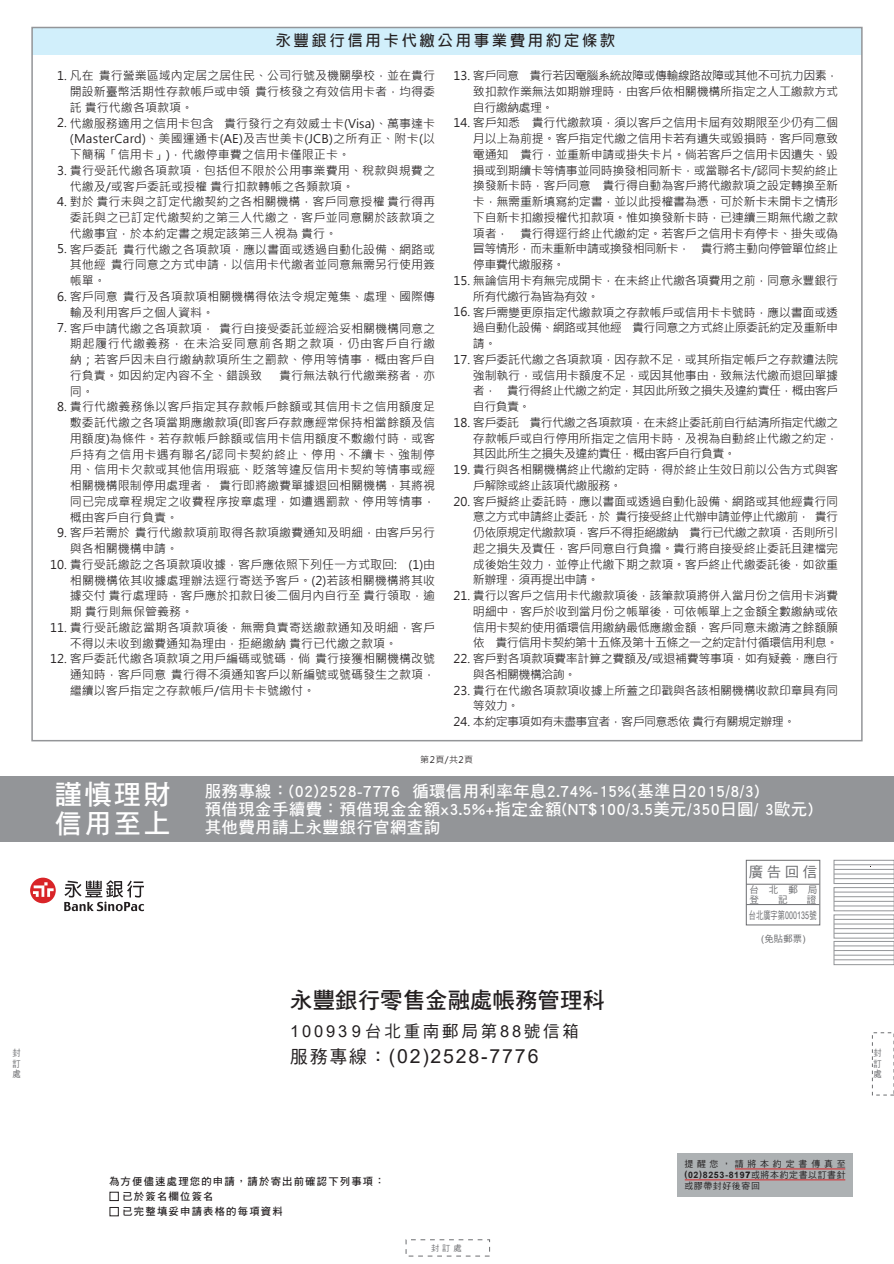
<style>
.page{position:relative;width:894px;height:1264px;background:#fff}
.page>*{position:absolute;margin:0;border:0;box-sizing:border-box;transform-origin:0 0}
.t1{font:27.3px/28.8px "DF Hei Std W7";letter-spacing:.08em;color:#fff}
.t2{font:22.5px "DF Hei Std W7";color:#231f20}
.t3{font:19.5px "Arial";letter-spacing:.095em;color:#231f20}
.t4{font:18px "Arial";color:#fff}
.t5{font:16.5px/18px "DF Hei Std W7";letter-spacing:.02em;color:#fff}
.t6{font:16.5px "DF Hei Std W5";letter-spacing:.17em;color:#231f20}
.t7{font:700 15px "Adobe Fan Heiti Std";letter-spacing:.2em;color:#231f20}
.t8{font:14.4px "DF Hei Std W5";color:#6c6d70}
.t9{font:12px/15.8px "Microsoft Jheng Hei";color:#231f20;text-align:justify}
.t10{font:12px/15.8px "Microsoft Jheng Hei";letter-spacing:-.02em;color:#231f20}
.t11{font:12px/15.8px "Microsoft Jheng Hei";letter-spacing:-.03em;color:#231f20}
.t12{font:12px "Microsoft Jheng Hei";letter-spacing:-.05em;color:#231f20}
.t13{font:10.65px "DF Hei Std W5";letter-spacing:.01em;color:#6c6d70;scale:.67 1}
.t14{font:10.35px/15.3px "DF Hei Std W7";letter-spacing:.115em;color:#231f20}
.t15{font:9.45px/9.4px "DF Hei Std W5";color:#6c6d70}
.t16{font:9.3px "DF Hei Std W5";color:#6c6d70}
.t17{font:9px "Microsoft Jheng Hei";letter-spacing:.05em;color:#231f20}
.t18{font:9px "DF Hei Std W5";color:#6c6d70;scale:.9 1}
.t19{font:700 8.85px "Arial";letter-spacing:.075em;color:#231f20}
.t20{font:8.85px "DF Hei Std W5";letter-spacing:.445em;color:#231f20}
.t21{font:8.85px "DF Hei Std W5";letter-spacing:.075em;color:#231f20}
.t22{font:8.1px "DF Hei Std W5";color:#6c6d70}
.s1{font-family:"Arial"}
.s2{font-family:"DF Hei Std W5";font-size:18px}
.s3{font-family:"DF Hei Std W5";font-weight:400}
</style>
<div class="page">
<div style="left:32px;top:27px;width:829px;height:28px;background:#d1effb"></div>
<div style="left:110px;top:1207px;width:8px;height:8px;border:1px solid #231f20"></div>
<div style="left:833px;top:860px;width:60px;height:23px;border:1px solid #939598"></div>
<hr style="left:833px;top:864px;width:60px;height:1px;background:#939598">
<hr style="left:833px;top:869px;width:60px;height:1px;background:#939598">
<hr style="left:833px;top:873px;width:60px;height:1px;background:#939598">
<hr style="left:833px;top:878px;width:60px;height:1px;background:#939598">
<div style="left:833px;top:887px;width:60px;height:23px;border:1px solid #939598"></div>
<hr style="left:833px;top:891px;width:60px;height:1px;background:#939598">
<hr style="left:833px;top:896px;width:60px;height:1px;background:#939598">
<hr style="left:833px;top:901px;width:60px;height:1px;background:#939598">
<hr style="left:833px;top:905px;width:60px;height:1px;background:#939598">
<div style="left:833px;top:914px;width:60px;height:24px;border:1px solid #939598"></div>
<hr style="left:833px;top:919px;width:60px;height:1px;background:#939598">
<hr style="left:833px;top:923px;width:60px;height:1px;background:#939598">
<hr style="left:833px;top:928px;width:60px;height:1px;background:#939598">
<hr style="left:833px;top:932px;width:60px;height:1px;background:#939598">
<div style="left:833px;top:941px;width:60px;height:23px;border:1px solid #939598"></div>
<hr style="left:833px;top:945px;width:60px;height:1px;background:#939598">
<hr style="left:833px;top:950px;width:60px;height:1px;background:#939598">
<hr style="left:833px;top:954px;width:60px;height:1px;background:#939598">
<hr style="left:833px;top:959px;width:60px;height:1px;background:#939598">
<div style="left:677px;top:1153px;width:175px;height:43px;background:#adb1b3"></div>
<hr style="left:735px;top:1168px;width:110px;height:1px;background:#d92428">
<hr style="left:684px;top:1179px;width:161px;height:1px;background:#d92428">
<svg style="left:745px;top:859px;width:75px;height:66px"></svg>
<hr style="left:746px;top:883px;width:73px;height:1px;background:#6c6d70">
<hr style="left:746px;top:904px;width:73px;height:1px;background:#6c6d70">
<svg style="left:64px;top:880px;width:80px;height:31px"></svg>
<svg style="left:30px;top:877px;width:26px;height:26px"></svg>
<div style="left:0;top:776px;width:893px;height:65px;background:#939598"></div>
<p class="t7" style="left:276px;top:32px;width:341px">永豐銀行信用卡代繳公用事業費用約定條款</p>
<p class="t9" style="left:70px;top:68px;width:366px;text-indent:-13px">1. 凡在 貴行營業區域內定居之居住民、公司行號及機關學校，並在貴行開設新臺幣活期性存款帳戶或申領 貴行核發之有效信用卡者，均得委託 貴行代繳各項款項。</p>
<p class="t9" style="left:70px;top:115px;width:366px;text-indent:-13px">2. 代繳服務適用之信用卡包含 貴行發行之有效威士卡(Visa)、萬事達卡(MasterCard)、美國運通卡(AE)及吉世美卡(JCB)之所有正、附卡(以下簡稱「信用卡」)，代繳停車費之信用卡僅限正卡。</p>
<p class="t9" style="left:70px;top:163px;width:366px;text-indent:-13px">3. 貴行受託代繳各項款項，包括但不限於公用事業費用、稅款與規費之代繳及/或客戶委託或授權 貴行扣款轉帳之各類款項。</p>
<p class="t9" style="left:70px;top:194px;width:366px;text-indent:-13px">4. 對於 貴行未與之訂定代繳契約之各相關機構，客戶同意授權 貴行得再委託與之已訂定代繳契約之第三人代繳之，客戶並同意關於該款項之代繳事宜，於本約定書之規定該第三人視為 貴行。</p>
<p class="t9" style="left:70px;top:241px;width:366px;text-indent:-13px">5. 客戶委託 貴行代繳之各項款項，應以書面或透過自動化設備、網路或其他經 貴行同意之方式申請，以信用卡代繳者並同意無需另行使用簽帳單。</p>
<p class="t9" style="left:70px;top:289px;width:366px;text-indent:-13px">6. 客戶同意 貴行及各項款項相關機構得依法令規定蒐集、處理、國際傳輸及利用客戶之個人資料。</p>
<p class="t9" style="left:70px;top:320px;width:366px;text-indent:-13px">7. 客戶申請代繳之各項款項， 貴行自接受委託並經洽妥相關機構同意之期起履行代繳義務，在未洽妥同意前各期之款項，仍由客戶自行繳納；若客戶因未自行繳納款項所生之罰款、停用等情事，概由客戶自行負責。如因約定內容不全、錯誤致</p>
<p class="t9" style="left:473px;top:68px;width:366px;text-indent:-19px">13. 客戶同意 貴行若因電腦系統故障或傳輸線路故障或其他不可抗力因素，致扣款作業無法如期辦理時，由客戶依相關機構所指定之人工繳款方式自行繳納處理。</p>
<p class="t9" style="left:473px;top:115px;width:367px;text-indent:-19px">14. 客戶知悉　貴行代繳款項，須以客戶之信用卡屆有效期限至少仍有二個月以上為前提。客戶指定代繳之信用卡若有遺失或毀損時，客戶同意致電通知　貴行，並重新申請或掛失卡片。倘若客戶之信用卡因遺失、毀損或到期續卡等情事並同時換發相同新卡，或當聯名卡/認同卡契約終止換發新卡時，客戶同意　貴行得自動為客戶將代繳款項之設定轉換至新卡，無需重新填寫約定書，並以此授權書為憑，可於新卡未開卡之情形下自新卡扣繳授權代扣款項。惟如換發新卡時，已連續三期無代繳之款項者，　貴行得逕行終止代繳約定。若客戶之信用卡有停卡、掛失或偽冒等情形，而未重新申請或換發相同新卡， 貴行將主動向停管單位終止停車費代繳服務。</p>
<p class="t10" style="left:473px;top:273px;width:366px;text-indent:-19px">15. 無論信用卡有無完成開卡，在未終止代繳各項費用之前，同意永豐銀行所有代繳行為皆為有效。</p>
<p class="t9" style="left:473px;top:304px;width:366px;text-indent:-19px">16. 客戶需變更原指定代繳款項之存款帳戶或信用卡卡號時，應以書面或透過自動化設備、網路或其他經 貴行同意之方式終止原委託約定及重新申請。</p>
<p class="t9" style="left:473px;top:351px;width:366px;text-indent:-19px">17. 客戶委託代繳之各項款項，因存款不足，或其所指定帳戶之存款遭法院強制執行，或信用卡額度不足，或因其他事由，致無法代繳而退回單據者， 貴行得終止代繳之約定，其因此所致之損失及違約責任，概由客戶自行負責。</p>
<p class="t9" style="left:473px;top:414px;width:366px;text-indent:-19px">18. 客戶委託 貴行代繳之各項款項，在未終止委託前自行結清所指定代繳之存款帳戶或自行停用所指定之信用卡時，及視為自動終止代繳之約定，其因此所生之損失及違約責任，概由客戶自行負責。</p>
<p class="t10" style="left:473px;top:461px;width:366px;text-indent:-19px">19. 貴行與各相關機構終止代繳約定時，得於終止生效日前以公告方式與客戶解除或終止該項代繳服務。</p>
<p class="t9" style="left:473px;top:493px;width:366px;text-indent:-19px">20. 客戶擬終止委託時，應以書面或透過自動化設備、網路或其他經貴行同意之方式申請終止委託，於 貴行接受終止代辦申請並停止代繳前， 貴行仍依原規定代繳款項，客戶不得拒絕繳納 貴行已代繳之款項，否則所引起之損失及責任，客戶同意自行負擔。貴行將自接受終止委託且建檔完成後始生效力，並停止代繳下期之款項。客戶終止代繳委託後，如欲重新辦理，須再提出申請。</p>
<p class="t9" style="left:473px;top:587px;width:366px;text-indent:-19px">21. 貴行以客戶之信用卡代繳款項後，該筆款項將併入當月份之信用卡消費明細中，客戶於收到當月份之帳單後，可依帳單上之金額全數繳納或依信用卡契約使用循環信用繳納最低應繳金額，客戶同意未繳清之餘額願依 貴行信用卡契約第十五條及第十五條之一之約定計付循環信用利息。</p>
<p class="t11" style="left:473px;top:650px;width:367px;text-indent:-19px">22. 客戶對各項款項費率計算之費額及/或退補費等事項，如有疑義，應自行與各相關機構洽詢。</p>
<p class="t10" style="left:473px;top:682px;width:366px;text-indent:-19px">23. 貴行在代繳各項款項收據上所蓋之印戳與各該相關機構收款印章具有同等效力。</p>
<p class="t12" style="left:453px;top:714px;width:343px">24. 本約定事項如有未盡事宜者，客戶同意悉依 貴行有關規定辦理。</p>
<p class="t9" style="left:279px;top:367px;width:157px">貴行無法執行代繳業務者，亦</p>
<p class="t9" style="left:70px;top:383px;width:25px">同。</p>
<p class="t9" style="left:70px;top:399px;width:366px;text-indent:-13px">8. 貴行代繳義務係以客戶指定其存款帳戶餘額或其信用卡之信用額度足敷委託代繳之各項當期應繳款項(即客戶存款應經常保持相當餘額及信用額度)為條件。若存款帳戶餘額或信用卡信用額度不敷繳付時，或客戶持有之信用卡遇有聯名/認同卡契約終止、停用、不續卡、強制停用、信用卡欠款或其他信用瑕疵、貶落等違反信用卡契約等情事或經相關機構限制停用處理者， 貴行即將繳費單據退回相關機構，其將視同已完成章程規定之收費程序按章處理，如遭遇罰款、停用等情事，概由客戶自行負責。</p>
<p class="t9" style="left:70px;top:525px;width:366px;text-indent:-13px">9. 客戶若需於 貴行代繳款項前取得各款項繳費通知及明細，由客戶另行與各相關機構申請。</p>
<p class="t9" style="left:70px;top:556px;width:366px;text-indent:-20px">10. 貴行受託繳訖之各項款項收據，客戶應依照下列任一方式取回: (1)由相關機構依其收據處理辦法逕行寄送予客戶。(2)若該相關機構將其收據交付 貴行處理時，客戶應於扣款日後二個月內自行至 貴行領取，逾期 貴行則無保管義務。</p>
<p class="t9" style="left:70px;top:619px;width:366px;text-indent:-20px">11. 貴行受託繳訖當期各項款項後，無需負責寄送繳款通知及明細，客戶不得以未收到繳費通知為理由，拒絕繳納 貴行已代繳之款項。</p>
<p class="t9" style="left:70px;top:651px;width:366px;text-indent:-20px">12. 客戶委託代繳各項款項之用戶編碼或號碼，倘 貴行接獲相關機構改號通知時，客戶同意 貴行得不須通知客戶以新編號或號碼發生之款項，繼續以客戶指定之存款帳戶/信用卡卡號繳付。</p>
<p class="t17" style="left:420px;top:754px;width:54px">第2頁/共2頁</p>
<h1 class="t1" style="left:55px;top:779px;width:117px">謹慎理財信用至上</h1>
<h3 class="t5" style="left:205px;top:781px;width:610px">服務專線：(02)2528-7776 循環信用利率年息2.74%-15%(基準日2015/8/3)<br>預借現金手續費：預借現金金額x3.5%+指定金額(NT$100/3.5美元/350日圓/ 3歐元)其他費用請上永豐銀行官網查詢</h3>
<h3 class="t4" style="left:377px;top:811px;width:77px">2014/3/1</h3>
<p class="t8" style="left:748px;top:864px;width:70px">廣告回信</p>
<p class="t15" style="left:749px;top:885px;width:69px">台 北 郵 局登</p>
<p class="t15" style="left:777px;top:894px;width:11px">記</p>
<p class="t15" style="left:806px;top:894px;width:11px">證</p>
<p class="t13" style="left:748px;top:909px;width:102px">台北廣字第<span class="s1">000135</span>號</p>
<p class="t16" style="left:760px;top:933px;width:46px"><span class="s1">(</span>免貼郵票<span class="s1">)</span></p>
<p class="t18" style="left:13px;top:1048px;width:11px">封</p>
<p class="t18" style="left:13px;top:1058px;width:11px">訂</p>
<p class="t18" style="left:13px;top:1068px;width:11px">處</p>
<h2 class="t2" style="left:290px;top:987px;width:316px">永豐銀行零售金融處帳務管理科</h2>
<h3 class="t6" style="left:290px;top:1021px;width:290px"><span class="s1">10093 9</span>台北重南郵局第<span class="s1">88</span>號信箱</h3>
<h3 class="t3" style="left:290px;top:1042px;width:250px"><span class="s2">服務專線：</span>(02)2528-7776</h3>
<p class="t18" style="left:873px;top:1048px;width:11px">封</p>
<p class="t18" style="left:873px;top:1058px;width:11px">訂</p>
<p class="t18" style="left:873px;top:1068px;width:11px">處</p>
<p class="t14" style="left:122px;top:1173px;width:264px;text-indent:-13px">為方便儘速處理您的申請，請於寄出前確認下列事項：已於簽名欄位簽名<br>已完整填妥申請表格的每項資料</p>
<p class="t22" style="left:431px;top:1243px;width:32px">封訂處</p>
<p class="t20" style="left:684px;top:1159px;width:163px">提醒您，請將本約定書傳真至</p>
<p class="t19" style="left:684px;top:1168px;width:163px">(02)8253-8197<span class="s3">或將本約定書以訂書針</span></p>
<p class="t21" style="left:684px;top:1181px;width:77px">或膠帶封好後寄回</p>
</div>
